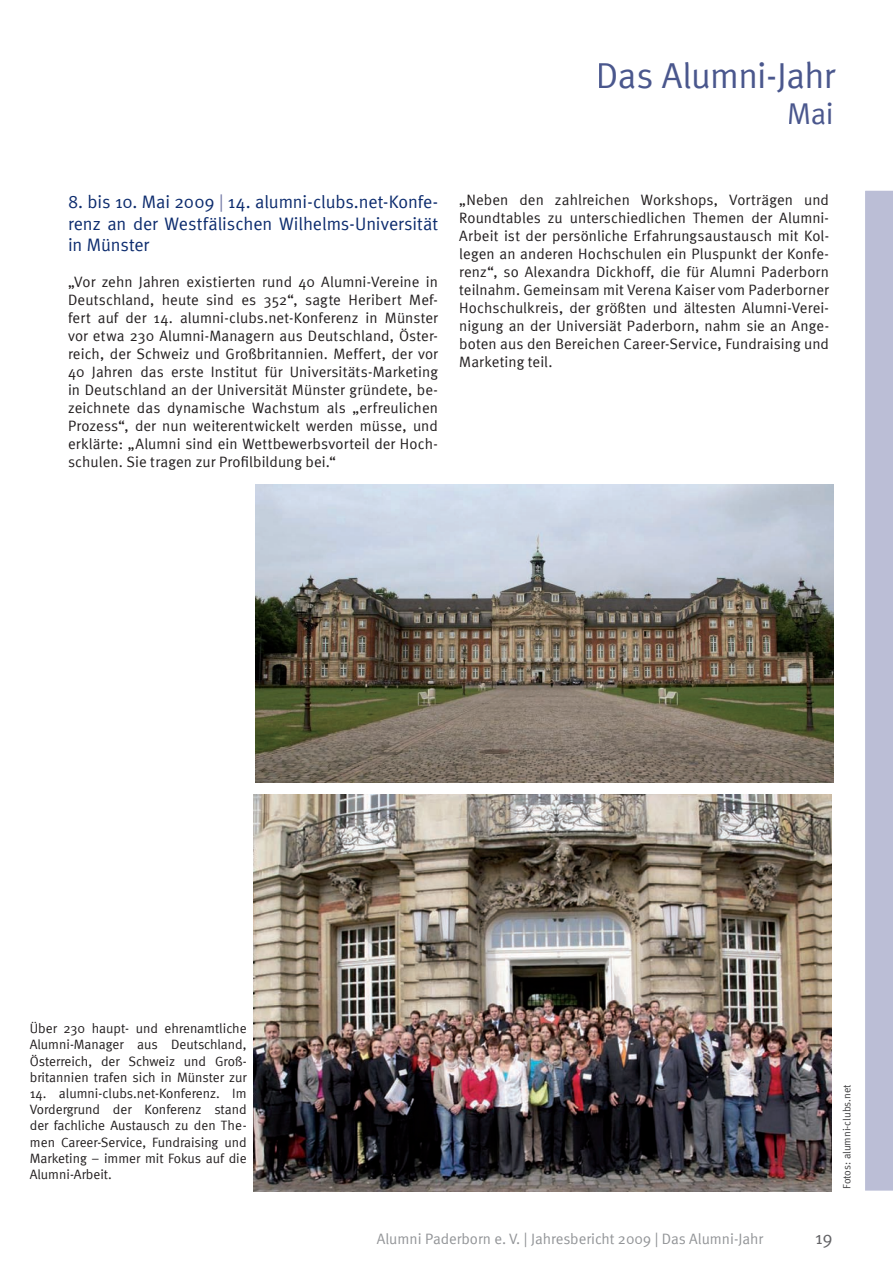
<style>
.page{position:relative;width:893px;height:1263px;background:#fff}
.page>*{position:absolute;margin:0;border:0;box-sizing:border-box;transform-origin:0 0}
.t1{font:36px "Meta Normal";letter-spacing:-.015em;color:#4a578d}
.t2{font:30px "Meta Normal";color:#4a578d}
.t3{font:18px/21.6px "Meta Normal";letter-spacing:-.005em;color:#0d2c6e;text-align:justify}
.t4{font:18px "Meta Normal";color:#636366}
.t5{font:15px/18px "Meta Normal";letter-spacing:.005em;color:#231f20;text-align:justify}
.t6{font:15px "Meta Normal";color:#939598}
.t7{font:13.5px/16.2px "Meta Normal";color:#231f20;text-align:justify}
.t8{font:10.5px "Meta Normal";color:#3e3e3f}
.s1{color:#7278a5}
</style>
<div class="page">
<img style="left:253px;top:794px;width:579px;height:397px">
<img style="left:255px;top:485px;width:578px;height:297px">
<div style="left:865px;top:190px;width:28px;height:1001px;background:#bbbed6"></div>
<h1 class="t1" style="left:596px;top:54px;width:241px">Das Alumni-Jahr</h1>
<h2 class="t2" style="left:787px;top:96px;width:48px">Mai</h2>
<p class="t3" style="left:68px;top:191px;width:371px">8. bis 10. Mai 2009 <span class="s1">|</span> 14. alumni-clubs.net-Konfe&shy;renz an der Westfälischen Wilhelms-Universität in Münster</p>
<p class="t5" style="left:68px;top:273px;width:371px">„Vor zehn Jahren existierten rund 40 Alumni-Vereine in Deutschland, heute sind es 352“, sagte Heribert Mef&shy;fert auf der 14. alumni-clubs.net-Konferenz in Münster vor etwa 230 Alumni-Managern aus Deutschland, Öster&shy;reich, der Schweiz und Großbritannien. Meffert, der vor 40 Jahren das erste Institut für Universitäts-Marketing in Deutschland an der Universität Münster gründete, be&shy;zeichnete das dynamische Wachstum als „erfreulichen Prozess“, der nun weiterentwickelt werden müsse, und erklärte: „Alumni sind ein Wettbewerbsvorteil der Hoch&shy;schulen. Sie tragen zur Profilbildung bei.“</p>
<p class="t5" style="left:459px;top:191px;width:371px">„Neben den zahlreichen Workshops, Vorträgen und Roundtables zu unterschiedlichen Themen der Alumni-Arbeit ist der persönliche Erfahrungsaustausch mit Kol&shy;legen an anderen Hochschulen ein Pluspunkt der Konfe&shy;renz“, so Alexandra Dickhoff, die für Alumni Paderborn teilnahm. Gemeinsam mit Verena Kaiser vom Paderborner Hochschulkreis, der größten und ältesten Alumni-Verei&shy;nigung an der Universiät Paderborn, nahm sie an Ange&shy;boten aus den Bereichen Career-Service, Fundraising und Marketing teil.</p>
<p class="t7" style="left:30px;top:1020px;width:218px">Über 230 haupt- und ehrenamtliche Alumni-Manager aus Deutschland, Österreich, der Schweiz und Groß&shy;britannien trafen sich in Münster zur</p>
<p class="t7" style="left:30px;top:1085px;width:218px">14. alumni-clubs.net-Konferenz. Im Vordergrund der Konferenz stand der fachliche Austausch zu den The&shy;men Career-Service, Fundraising und Marketing – immer mit Fokus auf die Alumni-Arbeit.</p>
<p class="t8" style="left:841px;top:1189px;width:106px;rotate:-90deg">Fotos: alumni-clubs.net</p>
<p class="t6" style="left:377px;top:1230px;width:388px">Alumni Paderborn e. V. | Jahresbericht 2009 | Das Alumni-Jahr</p>
<p class="t4" style="left:815px;top:1227px;width:19px">19</p>
</div>
